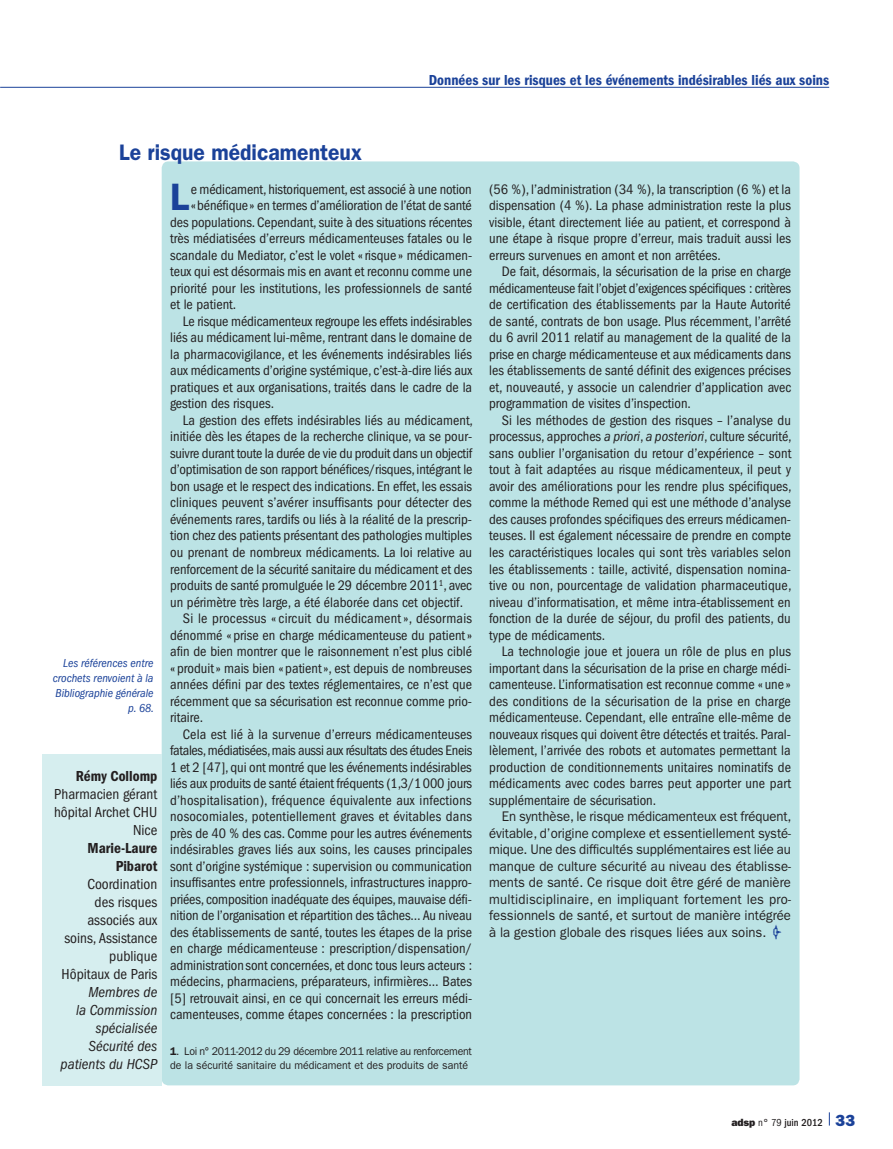
<style>
.page{position:relative;width:893px;height:1149px;background:#fff}
.page>*{position:absolute;margin:0;border:0;box-sizing:border-box;transform-origin:0 0}
.t1{font:600 38.25px "ITC Franklin Gothic Std";color:#1b4299}
.t2{font:600 22.5px "ITC Franklin Gothic Std";color:#1b4299;scale:.94 1}
.t3{font:condensed 15px/18px "ITC Franklin Gothic Std";color:#231f20;text-align:right}
.t4{font:15px "ITC Franklin Gothic Std Dm Cd";color:#1b4299}
.t5{font:italic condensed 15px/18px "ITC Franklin Gothic Std";color:#231f20;text-align:right}
.t6{font:15px/18px "ITC Franklin Gothic Std Dm Cd";color:#231f20;text-align:right}
.t7{font:condensed 14.25px/16.5px "ITC Franklin Gothic Std";color:#231f20;text-align:justify}
.t8{font:condensed 14.25px "ITC Franklin Gothic Std";letter-spacing:-.025em;color:#231f20}
.t9{font:13.95px/16.5px "ITC Franklin Gothic Std";color:#231f20;text-align:justify;scale:.94 1}
.t10{font:italic condensed 12px/15px "ITC Franklin Gothic Std";color:#1b4299;text-align:right}
.t11{font:11.25px/13.5px "ITC Franklin Gothic Std";color:#231f20;scale:.94 1}
.t12{font:500 condensed 10.5px "ITC Franklin Gothic Std";color:#231f20}
.s1{font-weight:600}
.s2{font-style:italic}
.s3{font-family:"Ph Fpictos";font-weight:600;font-size:15px;color:#1b4299}
.s4{font-family:"ITC Franklin Gothic Std Hvy";font-weight:400;font-stretch:normal}
.s5{font-weight:400}
.s6{font-family:"ITC Franklin Gothic Std Hvy";font-weight:400;font-stretch:normal;font-size:16.2px;color:#1b4299}
</style>
<div class="page">
<hr style="left:0;top:87px;width:829px;height:1px;background:#1b4299">
<svg style="left:829px;top:1112px;width:1px;height:13px"></svg>
<div style="left:162px;top:161px;width:637px;height:923px;background:#bce3e5;border-radius:7px"></div>
<div style="left:43px;top:753px;width:119px;height:332px;background:#d6eeef"></div>
<p class="t4" style="left:429px;top:71px;width:402px">Données sur les risques et les événements indésirables liés aux soins</p>
<h2 class="t2" style="left:119px;top:139px;width:260px">Le risque médicamenteux</h2>
<h1 class="t1" style="left:170px;top:174px;width:21px">L</h1>
<p class="t7" style="left:191px;top:181px;width:283px">e médicament, historiquement, est associé à une notion</p>
<p class="t7" style="left:191px;top:197px;width:283px">«bénéfique» en termes d’amélioration de l’état de santé</p>
<p class="t7" style="left:170px;top:214px;width:304px">des populations. Cependant, suite à des situations récentes</p>
<p class="t7" style="left:170px;top:230px;width:303px">très médiatisées d’erreurs médicamenteuses fatales ou le</p>
<p class="t7" style="left:170px;top:247px;width:303px">scandale du Mediator, c’est le volet «risque » médicamen-</p>
<p class="t7" style="left:170px;top:263px;width:303px">teux qui est désormais mis en avant et reconnu comme une</p>
<p class="t7" style="left:170px;top:280px;width:303px">priorité pour les institutions, les professionnels de santé</p>
<p class="t7" style="left:170px;top:296px;width:68px">et le patient.</p>
<p class="t7" style="left:183px;top:313px;width:290px">Le risque médicamenteux regroupe les effets indésirables</p>
<p class="t7" style="left:170px;top:329px;width:303px">liés au médicament lui-même, rentrant dans le domaine de</p>
<p class="t7" style="left:170px;top:346px;width:303px">la pharmacovigilance, et les événements indésirables liés</p>
<p class="t7" style="left:170px;top:362px;width:304px">aux médicaments d’origine systémique, c’est-à-dire liés aux</p>
<p class="t7" style="left:170px;top:379px;width:303px">pratiques et aux organisations, traités dans le cadre de la</p>
<p class="t7" style="left:170px;top:395px;width:105px">gestion des risques.</p>
<p class="t7" style="left:183px;top:412px;width:292px">La gestion des effets indésirables liés au médicament,</p>
<p class="t7" style="left:170px;top:428px;width:303px">initiée dès les étapes de la recherche clinique, va se pour-</p>
<p class="t7" style="left:170px;top:445px;width:303px">suivre durant toute la durée de vie du produit dans un objectif</p>
<p class="t7" style="left:170px;top:461px;width:304px">d’optimisation de son rapport bénéfices/risques, intégrant le</p>
<p class="t7" style="left:170px;top:478px;width:303px">bon usage et le respect des indications. En effet, les essais</p>
<p class="t7" style="left:170px;top:494px;width:303px">cliniques peuvent s’avérer insuffisants pour détecter des</p>
<p class="t7" style="left:170px;top:511px;width:303px">événements rares, tardifs ou liés à la réalité de la prescrip-</p>
<p class="t7" style="left:170px;top:527px;width:303px">tion chez des patients présentant des pathologies multiples</p>
<p class="t7" style="left:170px;top:544px;width:303px">ou prenant de nombreux médicaments. La loi relative au</p>
<p class="t7" style="left:170px;top:560px;width:304px">renforcement de la sécurité sanitaire du médicament et des</p>
<p class="t7" style="left:170px;top:577px;width:303px">produits de santé promulguée le 29 décembre 2011<sup>1</sup>, avec</p>
<p class="t7" style="left:170px;top:593px;width:294px">un périmètre très large, a été élaborée dans cet objectif.</p>
<p class="t7" style="left:183px;top:610px;width:291px">Si le processus « circuit du médicament», désormais</p>
<p class="t7" style="left:170px;top:626px;width:303px">dénommé « prise en charge médicamenteuse du patient»</p>
<p class="t7" style="left:170px;top:643px;width:303px">afin de bien montrer que le raisonnement n’est plus ciblé</p>
<p class="t7" style="left:170px;top:659px;width:303px">« produit» mais bien « patient», est depuis de nombreuses</p>
<p class="t7" style="left:170px;top:676px;width:303px">années défini par des textes réglementaires, ce n’est que</p>
<p class="t7" style="left:170px;top:692px;width:303px">récemment que sa sécurisation est reconnue comme prio-</p>
<p class="t7" style="left:170px;top:709px;width:34px">ritaire.</p>
<p class="t7" style="left:183px;top:725px;width:291px">Cela est lié à la survenue d’erreurs médicamenteuses</p>
<p class="t8" style="left:170px;top:742px;width:304px">fatales, médiatisées, mais aussi aux résultats des études Eneis</p>
<p class="t7" style="left:170px;top:758px;width:303px">1 et 2 [47], qui ont montré que les événements indésirables</p>
<p class="t7" style="left:170px;top:775px;width:303px">liés aux produits de santé étaient fréquents (1,3/1000 jours</p>
<p class="t7" style="left:170px;top:791px;width:303px">d’hospitalisation), fréquence équivalente aux infections</p>
<p class="t7" style="left:170px;top:808px;width:303px">nosocomiales, potentiellement graves et évitables dans</p>
<p class="t7" style="left:170px;top:824px;width:303px">près de 40 % des cas. Comme pour les autres événements</p>
<p class="t7" style="left:170px;top:841px;width:304px">indésirables graves liés aux soins, les causes principales</p>
<p class="t7" style="left:170px;top:857px;width:303px">sont d’origine systémique : supervision ou communication</p>
<p class="t7" style="left:170px;top:874px;width:303px">insuffisantes entre professionnels, infrastructures inappro-</p>
<p class="t7" style="left:170px;top:890px;width:303px">priées, composition inadéquate des équipes, mauvaise défi-</p>
<p class="t7" style="left:170px;top:907px;width:303px">nition de l’organisation et répartition des tâches… Au niveau</p>
<p class="t7" style="left:170px;top:923px;width:303px">des établissements de santé, toutes les étapes de la prise</p>
<p class="t7" style="left:170px;top:940px;width:303px">en charge médicamenteuse : prescription/dispensation/</p>
<p class="t7" style="left:170px;top:956px;width:303px">administrationsont concernées, et donc tous leurs acteurs :</p>
<p class="t7" style="left:170px;top:973px;width:303px">médecins, pharmaciens, préparateurs, infirmières… Bates</p>
<p class="t7" style="left:170px;top:989px;width:303px">[5] retrouvait ainsi, en ce qui concernait les erreurs médi-</p>
<p class="t7" style="left:170px;top:1006px;width:303px">camenteuses, comme étapes concernées : la prescription</p>
<p class="t11" style="left:170px;top:1044px;width:323px"><span class="s1">1</span>. Loi n° 2011-2012 du 29 décembre 2011 relative au renforcement de la sécurité sanitaire du médicament et des produits de santé</p>
<p class="t10" style="left:53px;top:655px;width:103px">Les références entre crochets renvoient à la<br>Bibliographie générale p. 68.</p>
<p class="t6" style="left:76px;top:766px;width:83px">Rémy Collomp</p>
<p class="t3" style="left:54px;top:784px;width:105px">Pharmacien gérant hôpital Archet CHU<br>Nice</p>
<p class="t6" style="left:88px;top:838px;width:71px">Marie-Laure<br>Pibarot</p>
<p class="t3" style="left:62px;top:874px;width:97px">Coordination<br>des risques associés aux soins, Assistance publique<br>Hôpitaux de Paris</p>
<p class="t5" style="left:61px;top:982px;width:98px">Membres de<br>la Commission spécialisée<br>Sécurité des patients du HCSP</p>
<p class="t7" style="left:489px;top:181px;width:303px">(56 %), l’administration (34 %), la transcription (6 %) et la dispensation (4 %). La phase administration reste la plus visible, étant directement liée au patient, et correspond à une étape à risque propre d’erreur, mais traduit aussi les erreurs survenues en amont et non arrêtées.</p>
<p class="t7" style="left:489px;top:263px;width:304px;text-indent:13px">De fait, désormais, la sécurisation de la prise en charge médicamenteuse fait l’objet d’exigences spécifiques : critères de certification des établissements par la Haute Autorité de santé, contrats de bon usage. Plus récemment, l’arrêté du 6 avril 2011 relatif au management de la qualité de la prise en charge médicamenteuse et aux médicaments dans les établissements de santé définit des exigences précises et, nouveauté, y associe un calendrier d’application avec programmation de visites d’inspection.</p>
<p class="t7" style="left:489px;top:412px;width:304px;text-indent:13px">Si les méthodes de gestion des risques – l’analyse du processus, approches <span class="s2">a priori</span>, <span class="s2">a posteriori</span>, culture sécurité, sans oublier l’organisation du retour d’expérience – sont tout à fait adaptées au risque médicamenteux, il peut y avoir des améliorations pour les rendre plus spécifiques, comme la méthode Remed qui est une méthode d’analyse des causes profondes spécifiques des erreurs médicamen&shy;teuses. Il est également nécessaire de prendre en compte les caractéristiques locales qui sont très variables selon les établissements : taille, activité, dispensation nomina&shy;tive ou non, pourcentage de validation pharmaceutique, niveau d’informatisation, et même intra-établissement en fonction de la durée de séjour, du profil des patients, du type de médicaments.</p>
<p class="t7" style="left:489px;top:643px;width:303px;text-indent:13px">La technologie joue et jouera un rôle de plus en plus important dans la sécurisation de la prise en charge médi&shy;camenteuse. L’informatisation est reconnue comme « une » des conditions de la sécurisation de la prise en charge médicamenteuse. Cependant, elle entraîne elle-même de nouveaux risques qui doivent être détectés et traités. Paral&shy;lèlement, l’arrivée des robots et automates permettant la production de conditionnements unitaires nominatifs de médicaments avec codes barres peut apporter une part supplémentaire de sécurisation.</p>
<p class="t9" style="left:489px;top:808px;width:323px;text-indent:13px">En synthèse, le risque médicamenteux est fréquent, évitable, d’origine complexe et essentiellement systé&shy;mique. Une des difficultés supplémentaires est liée au manque de culture sécurité au niveau des établisse&shy;ments de santé. Ce risque doit être géré de manière multidisciplinaire, en impliquant fortement les pro&shy;fessionnels de santé, et surtout de manière intégrée à la gestion globale des risques liées aux soins. <span class="s3">o</span></p>
<p class="t12" style="left:731px;top:1115px;width:125px"><span class="s4">adsp</span> <span class="s5">n° 79</span> juin 2012 <span class="s6">33</span></p>
</div>
